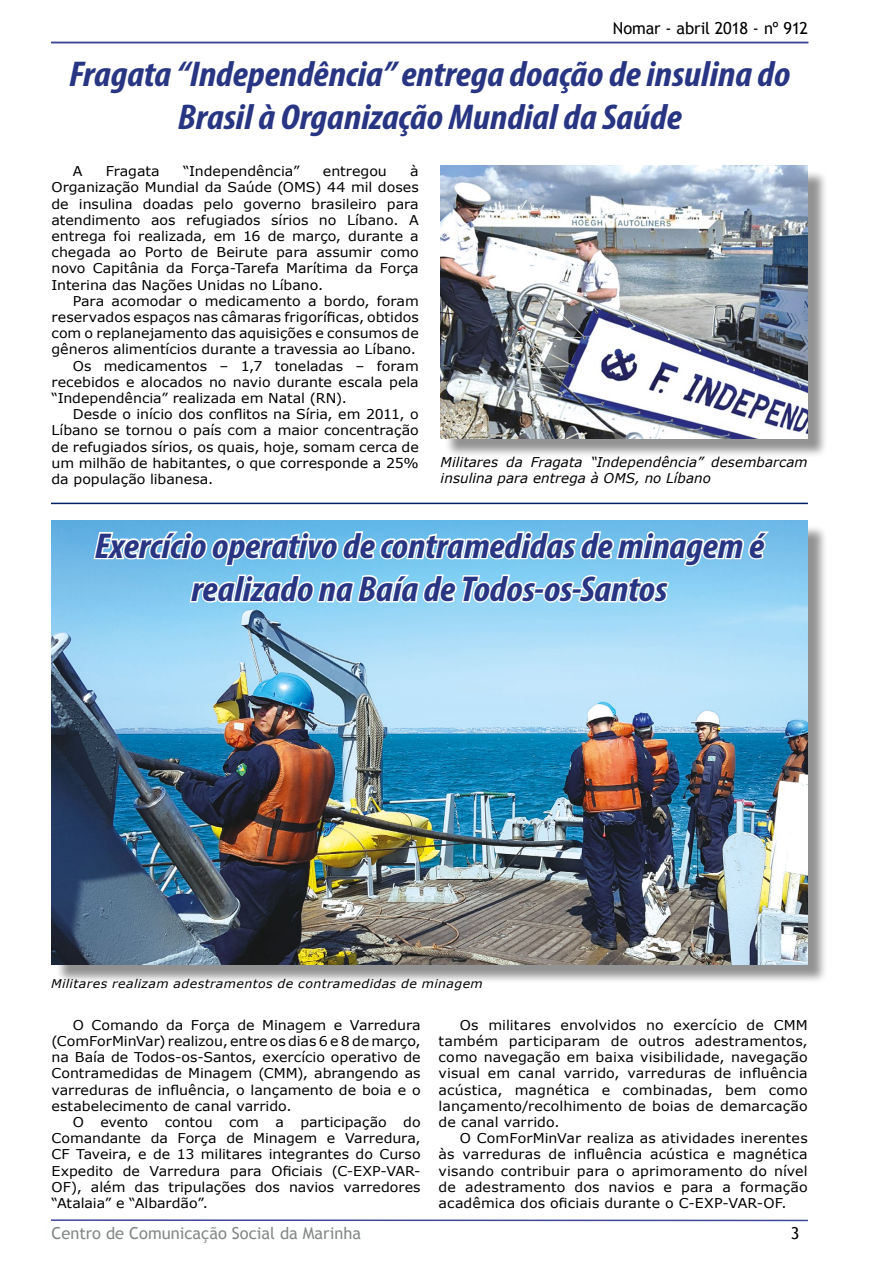
<style>
.page{position:relative;width:893px;height:1263px;background:#fff}
.page>*{position:absolute;margin:0;border:0;box-sizing:border-box;transform-origin:0 0}
.corpo_do_texto_padrã{font:italic 700 condensed 36px/43.2px "Myriad Pro";letter-spacing:-.005em;color:#283583;text-align:center;scale:1.09 1}
.t1{font:16.5px "Trebuchet MS";color:#878787}
.corpo_do_texto_padrã-2{font:16.5px "Trebuchet MS";letter-spacing:-.015em;color:#000}
.corpo_do_texto_padrã-3{font:13.5px/16.2px "Verdana";color:#000;text-align:justify;scale:1.05 1}
.corpo_do_texto_padrã-4{font:italic 13.5px/16.2px "Verdana";letter-spacing:.005em;color:#000}
.corpo_do_texto_padrã-5{font:italic 12px "Verdana";letter-spacing:.03em;color:#000;scale:1.05 1}
</style>
<div class="page">
<hr style="left:51px;top:1219px;width:757px;height:2px;background:#3c4797">
<div style="left:55px;top:524px;width:773px;height:461px;background:#000;opacity:.43"></div>
<img style="left:51px;top:521px;width:757px;height:443px">
<hr style="left:51px;top:42px;width:757px;height:1px;background:#3c4797">
<svg style="left:92px;top:529px;width:681px;height:75px"></svg>
<div style="left:445px;top:169px;width:383px;height:289px;background:#000;opacity:.43"></div>
<img style="left:441px;top:166px;width:367px;height:272px">
<hr style="left:51px;top:503px;width:757px;height:1px;background:#002263">
<p class="corpo_do_texto_padrã-2" style="left:613px;top:19px;width:197px">Nomar - abril 2018 - nº 912</p>
<p class="corpo_do_texto_padrã" style="left:69px;top:51px;width:663px">Fragata “Independência” entrega doação de insulina do<br>Brasil à Organização Mundial da Saúde</p>
<p class="corpo_do_texto_padrã-3" style="left:52px;top:163px;width:351px;text-indent:359px">à Organização Mundial da Saúde (OMS) 44 mil doses de insulina doadas pelo governo brasileiro para atendimento aos refugiados sírios no Líbano. A entrega foi realizada, em 16 de março, durante a chegada ao Porto de Beirute para assumir como novo Capitânia da Força-Tarefa Marítima da Força Interina das Nações Unidas no Líbano.</p>
<p class="corpo_do_texto_padrã-3" style="left:52px;top:293px;width:351px;text-indent:21px">Para acomodar o medicamento a bordo, foram reservados espaços nas câmaras frigoríficas, obtidos com o replanejamento das aquisições e consumos de gêneros alimentícios durante a travessia ao Líbano.</p>
<p class="corpo_do_texto_padrã-3" style="left:52px;top:357px;width:351px;text-indent:21px">Os medicamentos – 1,7 toneladas – foram recebidos e alocados no navio durante escala pela “Independência” realizada em Natal (RN).</p>
<p class="corpo_do_texto_padrã-3" style="left:52px;top:406px;width:351px;text-indent:21px">Desde o início dos conflitos na Síria, em 2011, o Líbano se tornou o país com a maior concentração de refugiados sírios, os quais, hoje, somam cerca de um milhão de habitantes, o que corresponde a 25% da população libanesa.</p>
<p class="corpo_do_texto_padrã-3" style="left:73px;top:163px;width:11px">A</p>
<p class="corpo_do_texto_padrã-3" style="left:106px;top:163px;width:53px">Fragata</p>
<p class="corpo_do_texto_padrã-3" style="left:183px;top:163px;width:112px">“Independência”</p>
<p class="corpo_do_texto_padrã-3" style="left:323px;top:163px;width:62px">entregou</p>
<p class="corpo_do_texto_padrã-4" style="left:441px;top:454px;width:369px">Militares da Fragata “Independência” desembarcam insulina para entrega à OMS, no Líbano</p>
<p class="corpo_do_texto_padrã" style="left:95px;top:523px;width:615px">Exercício operativo de contramedidas de minagem é realizado na Baía de Todos-os-Santos</p>
<p class="corpo_do_texto_padrã-5" style="left:51px;top:975px;width:413px">Militares realizam adestramentos de contramedidas de minagem</p>
<p class="corpo_do_texto_padrã-3" style="left:52px;top:1017px;width:353px;text-indent:21px">O Comando da Força de Minagem e Varredura (ComForMinVar) realizou, entre os dias 6 e 8 de março, na Baía de Todos-os-Santos, exercício operativo de Contramedidas de Minagem (CMM), abrangendo as varreduras de influência, o lançamento de boia e o estabelecimento de canal varrido.</p>
<p class="corpo_do_texto_padrã-3" style="left:52px;top:1114px;width:353px;text-indent:21px">O evento contou com a participação do Comandante da Força de Minagem e Varredura, CF Taveira, e de 13 militares integrantes do Curso Expedito de Varredura para Oficiais (C-EXP-VAR-OF), além das tripulações dos navios varredores “Atalaia” e “Albardão”.</p>
<p class="corpo_do_texto_padrã-3" style="left:439px;top:1017px;width:353px;text-indent:21px">Os militares envolvidos no exercício de CMM também participaram de outros adestramentos, como navegação em baixa visibilidade, navegação visual em canal varrido, varreduras de influência acústica, magnética e combinadas, bem como lançamento/recolhimento de boias de demarcação de canal varrido.</p>
<p class="corpo_do_texto_padrã-3" style="left:439px;top:1130px;width:353px;text-indent:21px">O ComForMinVar realiza as atividades inerentes às varreduras de influência acústica e magnética visando contribuir para o aprimoramento do nível de adestramento dos navios e para a formação acadêmica dos oficiais durante o C-EXP-VAR-OF.</p>
<p class="t1" style="left:51px;top:1224px;width:311px">Centro de Comunicação Social da Marinha</p>
<p class="corpo_do_texto_padrã-2" style="left:791px;top:1224px;width:10px">3</p>
</div>
